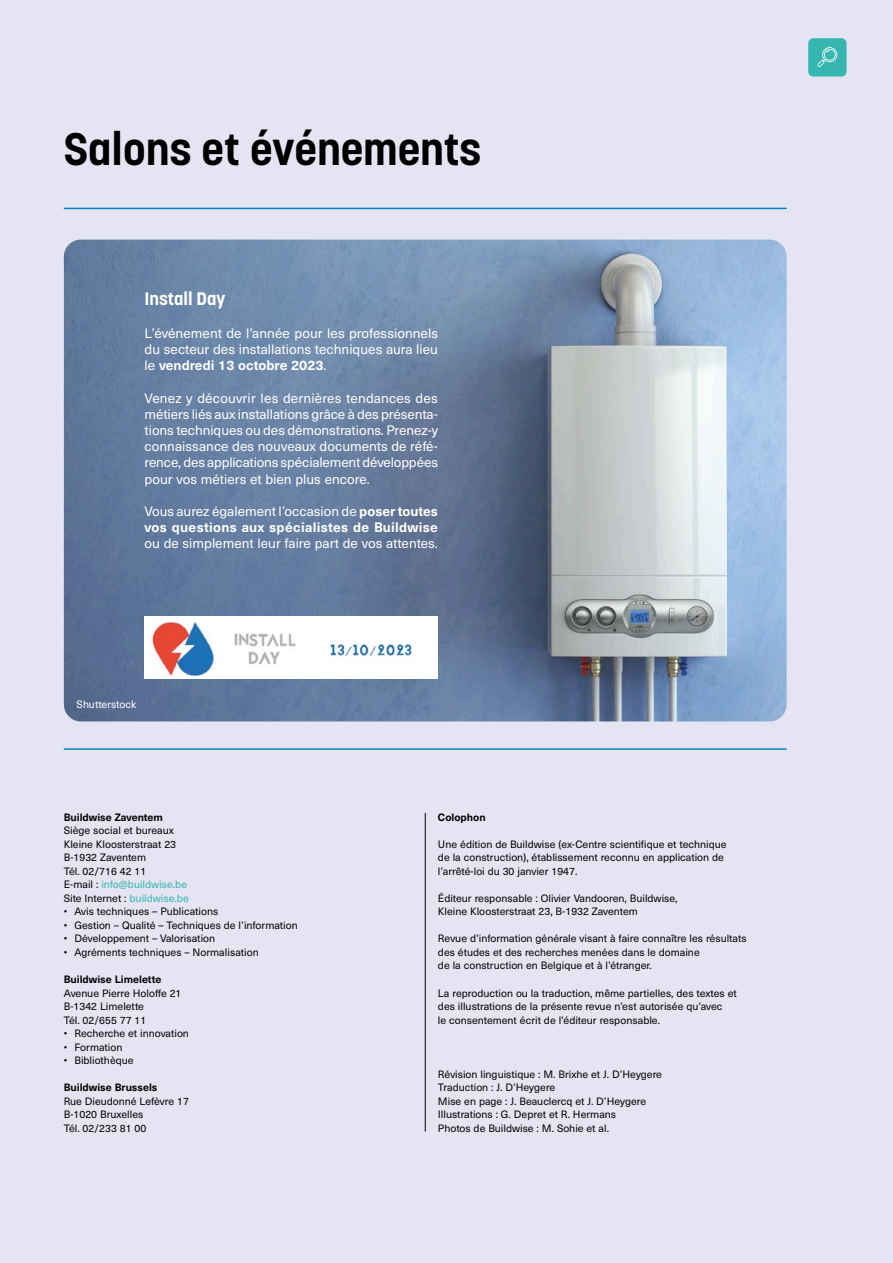
<style>
.page{position:relative;width:893px;height:1263px;background:#e5e4f3}
.page>*{position:absolute;margin:0;border:0;box-sizing:border-box;transform-origin:0 0}
.t1{font:700 45px "Korolev";color:#000}
.t2{font:700 18px "Korolev";color:#fff}
.t3{font:13.5px/16.2px "Neue Haas Unica W1 G";color:#fff;text-align:justify}
.t4{font:700 13.5px/16.2px "Neue Haas Unica W1 G";letter-spacing:.02em;color:#fff}
.t5{font:10.5px/13.5px "Neue Haas Unica W1 G";color:#000}
.t6{font:700 10.5px "Neue Haas Unica W1 G";color:#000}
.t7{font:10.5px "Neue Haas Unica W1 G";color:#fff}
.s1{font-weight:700}
.s2{font-weight:400}
.s3{color:#36b6b0}
</style>
<div class="page">
<img style="left:64px;top:240px;width:723px;height:481px">
<hr style="left:64px;top:208px;width:723px;height:1px;background:#0086b6">
<hr style="left:64px;top:748px;width:723px;height:2px;background:#0086b6">
<div style="left:808px;top:38px;width:38px;height:39px;background:#36b6b0;border-radius:5px"></div>
<svg style="left:817px;top:47px;width:20px;height:20px"></svg>
<hr style="left:425px;top:813px;width:1px;height:318px;background:#000">
<img style="left:145px;top:617px;width:152px;height:61px">
<img style="left:297px;top:617px;width:141px;height:61px">
<h1 class="t1" style="left:64px;top:121px;width:419px">Salons et événements</h1>
<h2 class="t2" style="left:145px;top:288px;width:82px">Install Day</h2>
<p class="t3" style="left:145px;top:324px;width:295px">L’événement de l’année pour les professionnels du secteur des installations techniques aura lieu le <span class="s1">vendredi 13 octobre 2023</span>.</p>
<p class="t3" style="left:145px;top:389px;width:295px">Venez y découvrir les dernières tendances des métiers liés aux installations grâce à des présenta&shy;tions techniques ou des démonstrations. Prenez-y connaissance des nouveaux documents de réfé&shy;rence, des applications spécialement développées pour vos métiers et bien plus encore.</p>
<p class="t4" style="left:145px;top:502px;width:295px"><span class="s2">Vous aurez également l’occasion de</span> poser toutes vos questions aux spécialistes de Buildwise</p>
<p class="t3" style="left:145px;top:535px;width:295px">ou de simplement leur faire part de vos attentes.</p>
<p class="t7" style="left:77px;top:697px;width:61px">Shutterstock</p>
<p class="t6" style="left:64px;top:809px;width:101px">Buildwise Zaventem</p>
<p class="t5" style="left:64px;top:823px;width:127px">Siège social et bureaux<br>Kleine Kloosterstraat 23<br>B-1932 Zaventem<br>Tél. 02/716 42 11<br>E-mail : <span class="s3">info@buildwise.be<br></span>Site Internet : <span class="s3">buildwise.be</span></p>
<p class="t5" style="left:64px;top:904px;width:156px">• Avis techniques – Publications</p>
<p class="t5" style="left:64px;top:918px;width:236px">• Gestion – Qualité – Techniques de l’information</p>
<p class="t5" style="left:64px;top:931px;width:153px">• Développement – Valorisation</p>
<p class="t5" style="left:64px;top:945px;width:196px">• Agréments techniques – Normalisation</p>
<p class="t6" style="left:64px;top:971px;width:99px">Buildwise Limelette</p>
<p class="t5" style="left:64px;top:985px;width:119px">Avenue Pierre Holoffe 21<br>B-1342 Limelette<br>Tél. 02/655 77 11</p>
<p class="t5" style="left:64px;top:1026px;width:127px">• Recherche et innovation</p>
<p class="t5" style="left:64px;top:1039px;width:60px">• Formation</p>
<p class="t5" style="left:64px;top:1053px;width:71px">• Bibliothèque</p>
<p class="t6" style="left:64px;top:1079px;width:95px">Buildwise Brussels</p>
<p class="t5" style="left:64px;top:1093px;width:127px">Rue Dieudonné Lefèvre 17<br>B-1020 Bruxelles<br>Tél. 02/233 81 00</p>
<p class="t6" style="left:438px;top:809px;width:49px">Colophon</p>
<p class="t5" style="left:438px;top:837px;width:290px">Une édition de Buildwise (ex-Centre scientifique et technique de la construction), établissement reconnu en application de l’arrêté-loi du 30 janvier 1947.</p>
<p class="t5" style="left:438px;top:891px;width:241px">Éditeur responsable : Olivier Vandooren, Buildwise,<br>Kleine Kloosterstraat 23, B-1932 Zaventem</p>
<p class="t5" style="left:438px;top:931px;width:310px">Revue d’information générale visant à faire connaître les résultats des études et des recherches menées dans le domaine<br>de la construction en Belgique et à l’étranger.</p>
<p class="t5" style="left:438px;top:985px;width:300px">La reproduction ou la traduction, même partielles, des textes et des illustrations de la présente revue n’est autorisée qu’avec<br>le consentement écrit de l’éditeur responsable.</p>
<p class="t5" style="left:438px;top:1066px;width:226px">Révision linguistique : M. Brixhe et J. D’Heygere Traduction : J. D’Heygere<br>Mise en page : J. Beauclercq et J. D’Heygere Illustrations : G. Depret et R. Hermans<br>Photos de Buildwise : M. Sohie et al.</p>
</div>
